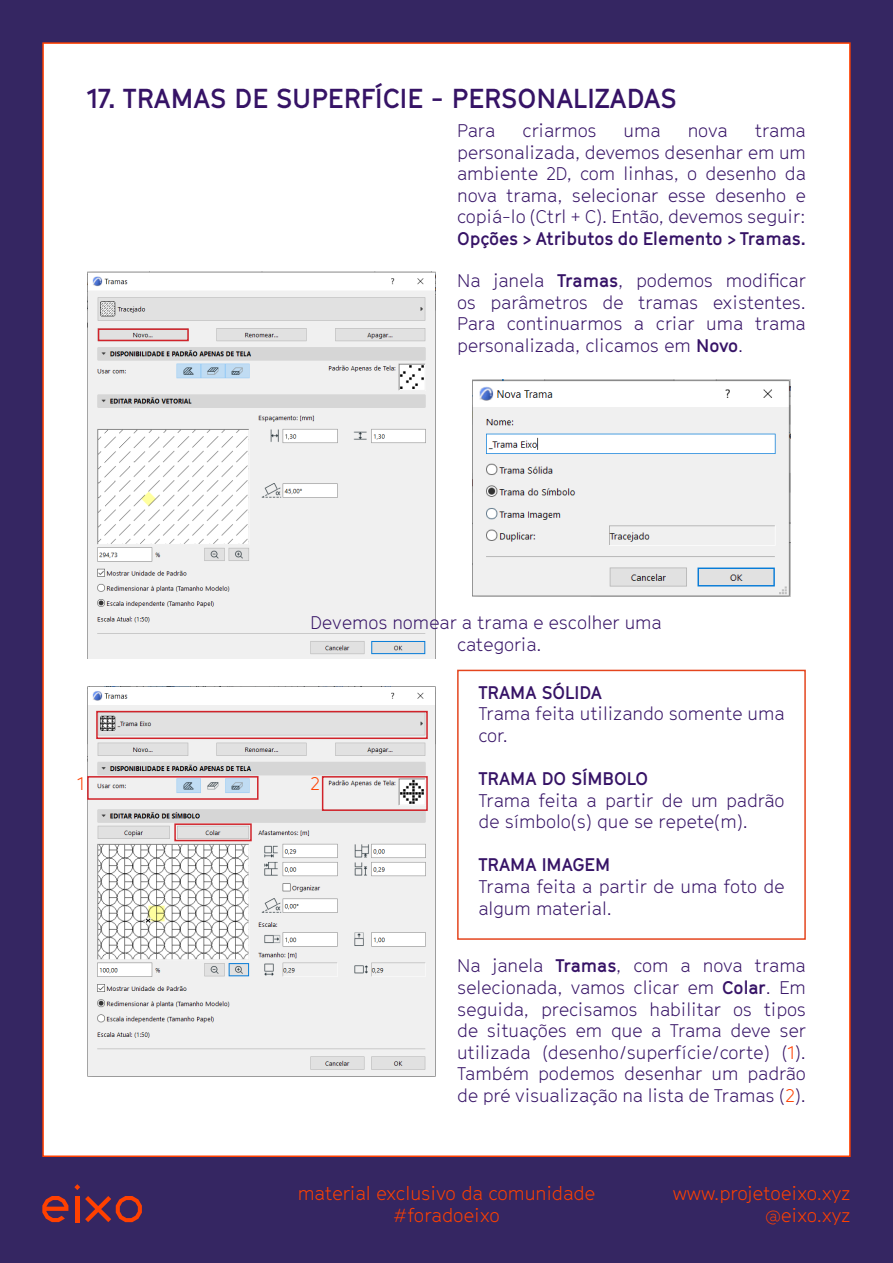
<style>
.page{position:relative;width:893px;height:1263px;background:#fff}
.page>*{position:absolute;margin:0;border:0;box-sizing:border-box;transform-origin:0 0}
.t1{font:700 27px "GT Cinetype";color:#361366}
.t2{font:300 18.6px/22.4px "GT Cinetype";color:#ff4000;text-align:right}
.t3{font:300 18px/21.6px "GT Cinetype";color:#361366}
.t4{font:700 18px "GT Cinetype";color:#361366}
.t5{font:300 18px "GT Cinetype";color:#ff4000}
.s1{font-weight:700}
.s2{color:#ff4000}
</style>
<div class="page">
<div style="left:0;top:0;width:42px;height:1263px;background:#352662"></div>
<div style="left:851px;top:0;width:42px;height:1263px;background:#352662"></div>
<div style="left:31px;top:0;width:862px;height:42px;background:#352662"></div>
<div style="left:31px;top:1157px;width:862px;height:106px;background:#352662"></div>
<div style="left:457px;top:670px;width:349px;height:270px;border:2px solid #e4451e"></div>
<img style="left:87px;top:271px;width:349px;height:387px">
<img style="left:473px;top:379px;width:317px;height:217px">
<img style="left:87px;top:687px;width:349px;height:389px">
<div style="left:98px;top:328px;width:91px;height:13px;border:2px solid #d1232a"></div>
<div style="left:96px;top:711px;width:332px;height:28px;border:2px solid #d1232a"></div>
<div style="left:87px;top:776px;width:172px;height:24px;border:2px solid #d1232a"></div>
<div style="left:322px;top:776px;width:106px;height:35px;border:2px solid #d1232a"></div>
<div style="left:174px;top:823px;width:78px;height:18px;border:2px solid #d1232a"></div>
<svg style="left:42px;top:1196px;width:26px;height:26px"></svg>
<svg style="left:74px;top:1184px;width:6px;height:6px"></svg>
<hr style="left:75px;top:1196px;width:4px;height:26px;background:#ff4000">
<svg style="left:85px;top:1196px;width:57px;height:26px"></svg>
<p class="t1" style="left:87px;top:82px;width:591px">17. TRAMAS DE SUPERFÍCIE - PERSONALIZADAS</p>
<p class="t3" style="left:457px;top:120px;width:40px">Para</p>
<p class="t3" style="left:522px;top:120px;width:75px">criarmos</p>
<p class="t3" style="left:624px;top:120px;width:38px">uma</p>
<p class="t3" style="left:688px;top:120px;width:41px">nova</p>
<p class="t3" style="left:457px;top:120px;width:350px;text-align:justify;text-indent:298px">trama personalizada, devemos desenhar em um ambiente 2D, com linhas, o desenho da nova trama, selecionar esse desenho e copiá-lo (Ctrl + C). Então, devemos seguir:<br><span class="s1">Opções &gt; Atributos do Elemento &gt; Tramas.</span></p>
<p class="t3" style="left:457px;top:270px;width:350px;text-align:justify">Na janela <span class="s1">Tramas</span>, podemos modifcar os parâmetros de tramas existentes.<br>Para continuarmos a criar uma trama personalizada, clicamos em <span class="s1">Novo</span>.</p>
<p class="t3" style="left:457px;top:612px;width:206px;text-indent:-147px">Devemos nomear a trama e escolher uma categoria.</p>
<p class="t4" style="left:478px;top:681px;width:125px">TRAMA SÓLIDA</p>
<p class="t3" style="left:478px;top:703px;width:308px">Trama feita utilizando somente uma cor.</p>
<p class="t4" style="left:478px;top:768px;width:171px">TRAMA DO SÍMBOLO</p>
<p class="t3" style="left:478px;top:789px;width:308px">Trama feita a partir de um padrão de símbolo(s) que se repete(m).</p>
<p class="t4" style="left:478px;top:854px;width:133px">TRAMA IMAGEM</p>
<p class="t3" style="left:478px;top:876px;width:308px">Trama feita a partir de uma foto de algum material.</p>
<p class="t5" style="left:77px;top:773px;width:9px">1</p>
<p class="t5" style="left:310px;top:773px;width:11px">2</p>
<p class="t3" style="left:457px;top:955px;width:350px;text-align:justify">Na janela <span class="s1">Tramas</span>, com a nova trama selecionada, vamos clicar em <span class="s1">Colar</span>. Em seguida, precisamos habilitar os tipos de situações em que a Trama deve ser utilizada (desenho/superfície/corte) (<span class="s2">1</span>).<br>Também podemos desenhar um padrão de pré visualização na lista de Tramas (<span class="s2">2</span>).</p>
<p class="t2" style="left:298px;top:1182px;width:299px;text-align:center">material exclusivo da comunidade #foradoeixo</p>
<p class="t2" style="left:673px;top:1182px;width:179px">www.projetoeixo.xyz @eixo.xyz</p>
</div>
